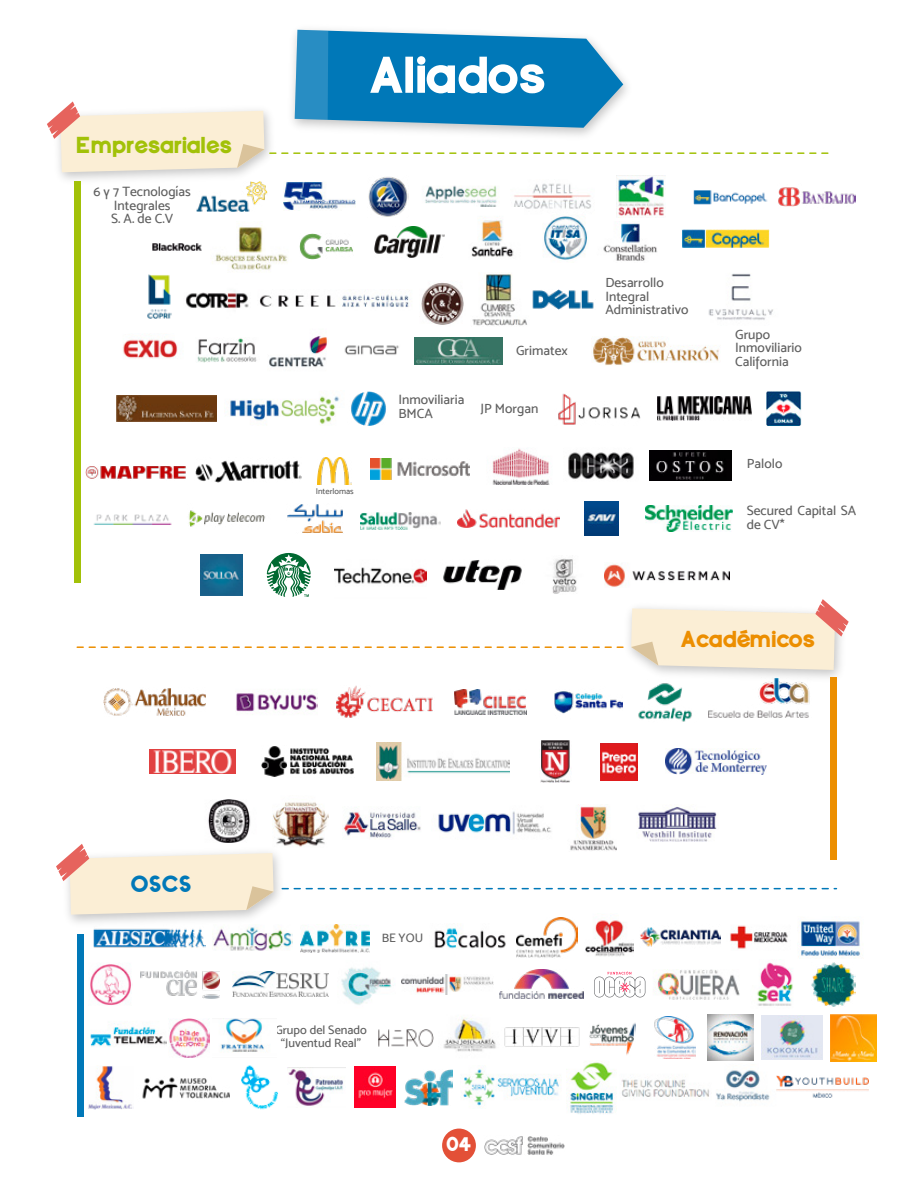
<style>
.page{position:relative;width:918px;height:1188px;background:#fff}
.page>*{position:absolute;margin:0;border:0;box-sizing:border-box;transform-origin:0 0}
.t1{font:50.4px "Bonkers";color:#fff}
.t2{font:22.5px "Bonkers";color:#a2c108}
.t3{font:22.5px "Bonkers";color:#ec8e00}
.t4{font:22.5px "Bonkers";color:#0078b8}
.t5{font:19.5px "Bonkers";color:#fff}
.t6{font:13.5px/13.5px "Mosk Medium 500";color:#606060}
.t7{font:12.3px/12.3px "Mosk Medium 500";color:#606060;text-align:center}
.t8{font:8.4px "Mosk Medium 500";color:#606060}
</style>
<div class="page">
<img style="left:716px;top:1070px;width:70px;height:32px">
<img style="left:775px;top:1076px;width:94px;height:23px">
<img style="left:623px;top:614px;width:217px;height:73px">
<svg style="left:631px;top:599px;width:218px;height:71px"></svg>
<img style="left:334px;top:567px;width:92px;height:17px">
<img style="left:60px;top:111px;width:211px;height:78px">
<svg style="left:47px;top:101px;width:217px;height:71px"></svg>
<img style="left:292px;top:29px;width:335px;height:107px">
<svg style="left:295px;top:30px;width:328px;height:98px;background:#278bc1"></svg>
<img style="left:196px;top:181px;width:71px;height:30px">
<img style="left:284px;top:182px;width:71px;height:28px">
<img style="left:368px;top:177px;width:41px;height:40px">
<img style="left:425px;top:185px;width:72px;height:22px">
<img style="left:514px;top:183px;width:77px;height:26px">
<img style="left:617px;top:175px;width:48px;height:42px">
<img style="left:694px;top:190px;width:73px;height:15px">
<img style="left:778px;top:187px;width:78px;height:20px">
<img style="left:147px;top:274px;width:25px;height:45px">
<img style="left:185px;top:272px;width:64px;height:37px">
<img style="left:259px;top:294px;width:151px;height:13px">
<img style="left:421px;top:282px;width:43px;height:43px">
<img style="left:472px;top:272px;width:55px;height:54px">
<img style="left:532px;top:290px;width:62px;height:19px">
<img style="left:708px;top:273px;width:65px;height:47px">
<img style="left:123px;top:338px;width:55px;height:21px">
<img style="left:197px;top:338px;width:60px;height:25px">
<img style="left:269px;top:335px;width:58px;height:32px">
<img style="left:344px;top:345px;width:55px;height:10px">
<img style="left:414px;top:337px;width:88px;height:28px">
<img style="left:592px;top:337px;width:127px;height:28px">
<img style="left:195px;top:460px;width:106px;height:23px">
<img style="left:371px;top:458px;width:99px;height:22px">
<img style="left:492px;top:448px;width:58px;height:37px">
<img style="left:568px;top:452px;width:66px;height:27px">
<img style="left:649px;top:451px;width:83px;height:29px">
<img style="left:93px;top:514px;width:79px;height:11px">
<img style="left:189px;top:510px;width:76px;height:17px">
<img style="left:287px;top:504px;width:56px;height:29px">
<img style="left:360px;top:512px;width:80px;height:17px">
<img style="left:457px;top:509px;width:103px;height:18px">
<img style="left:584px;top:502px;width:35px;height:34px">
<img style="left:646px;top:506px;width:87px;height:26px">
<img style="left:104px;top:688px;width:101px;height:28px">
<img style="left:236px;top:693px;width:82px;height:19px">
<img style="left:336px;top:686px;width:97px;height:32px">
<img style="left:455px;top:690px;width:71px;height:24px">
<img style="left:554px;top:691px;width:67px;height:23px">
<img style="left:621px;top:680px;width:87px;height:42px">
<img style="left:708px;top:678px;width:104px;height:39px">
<img style="left:149px;top:750px;width:86px;height:24px">
<img style="left:261px;top:746px;width:93px;height:31px">
<img style="left:376px;top:743px;width:133px;height:38px">
<img style="left:540px;top:741px;width:30px;height:42px">
<img style="left:600px;top:743px;width:37px;height:37px">
<img style="left:666px;top:748px;width:100px;height:27px">
<img style="left:208px;top:800px;width:43px;height:42px">
<img style="left:273px;top:802px;width:55px;height:45px">
<img style="left:343px;top:807px;width:78px;height:31px">
<img style="left:438px;top:811px;width:114px;height:24px">
<img style="left:570px;top:804px;width:47px;height:47px">
<img style="left:638px;top:807px;width:79px;height:35px">
<img style="left:93px;top:931px;width:113px;height:17px">
<img style="left:213px;top:931px;width:80px;height:47px">
<img style="left:301px;top:924px;width:69px;height:28px">
<img style="left:434px;top:923px;width:72px;height:26px">
<img style="left:516px;top:918px;width:61px;height:40px">
<img style="left:585px;top:915px;width:49px;height:42px">
<img style="left:640px;top:927px;width:80px;height:43px">
<img style="left:730px;top:925px;width:58px;height:25px">
<img style="left:798px;top:921px;width:64px;height:38px">
<img style="left:90px;top:964px;width:41px;height:41px">
<img style="left:141px;top:971px;width:78px;height:27px">
<img style="left:232px;top:972px;width:96px;height:25px">
<img style="left:341px;top:967px;width:51px;height:38px">
<img style="left:500px;top:970px;width:84px;height:29px">
<img style="left:645px;top:970px;width:95px;height:29px">
<img style="left:756px;top:962px;width:37px;height:44px">
<img style="left:811px;top:962px;width:45px;height:45px">
<img style="left:90px;top:1023px;width:76px;height:24px">
<img style="left:117px;top:396px;width:100px;height:25px">
<img style="left:230px;top:396px;width:107px;height:30px">
<img style="left:337px;top:391px;width:49px;height:35px">
<img style="left:558px;top:393px;width:83px;height:32px">
<img style="left:657px;top:396px;width:95px;height:25px">
<img style="left:766px;top:391px;width:35px;height:35px">
<img style="left:200px;top:554px;width:42px;height:42px">
<img style="left:443px;top:560px;width:79px;height:30px">
<img style="left:552px;top:558px;width:25px;height:36px">
<img style="left:604px;top:564px;width:125px;height:23px">
<svg style="left:267px;top:553px;width:44px;height:44px"></svg>
<img style="left:152px;top:243px;width:50px;height:8px">
<img style="left:299px;top:234px;width:54px;height:26px">
<img style="left:374px;top:226px;width:70px;height:32px">
<img style="left:471px;top:208px;width:53px;height:49px">
<img style="left:543px;top:216px;width:44px;height:44px">
<img style="left:603px;top:223px;width:54px;height:38px">
<img style="left:682px;top:230px;width:88px;height:18px">
<img style="left:215px;top:227px;width:73px;height:44px">
<div style="left:74px;top:181px;width:6px;height:402px;background:#a2c108"></div>
<div style="left:830px;top:678px;width:6px;height:182px;background:#ec8e00"></div>
<div style="left:77px;top:934px;width:6px;height:183px;background:#0078b8"></div>
<svg style="left:270px;top:152px;width:559px;height:2px"></svg>
<svg style="left:77px;top:646px;width:546px;height:2px"></svg>
<svg style="left:293px;top:888px;width:543px;height:1px"></svg>
<img style="left:69px;top:843px;width:220px;height:88px">
<svg style="left:56px;top:844px;width:218px;height:71px"></svg>
<img style="left:86px;top:466px;width:100px;height:13px">
<svg style="left:594px;top:971px;width:51px;height:27px"></svg>
<img style="left:318px;top:457px;width:34px;height:27px">
<img style="left:401px;top:974px;width:93px;height:20px">
<img style="left:169px;top:1018px;width:41px;height:39px">
<img style="left:378px;top:1029px;width:56px;height:18px">
<img style="left:443px;top:1017px;width:53px;height:53px">
<img style="left:504px;top:1028px;width:76px;height:19px">
<img style="left:589px;top:1023px;width:47px;height:32px">
<img style="left:654px;top:1017px;width:41px;height:42px">
<img style="left:761px;top:1016px;width:61px;height:44px">
<img style="left:830px;top:1014px;width:47px;height:47px">
<img style="left:88px;top:1066px;width:45px;height:43px">
<img style="left:142px;top:1077px;width:88px;height:22px">
<img style="left:241px;top:1065px;width:37px;height:45px">
<img style="left:287px;top:1067px;width:58px;height:39px">
<img style="left:355px;top:1067px;width:41px;height:41px">
<img style="left:708px;top:1015px;width:46px;height:46px">
<img style="left:404px;top:1069px;width:48px;height:36px">
<img style="left:460px;top:1066px;width:99px;height:42px">
<img style="left:570px;top:1062px;width:47px;height:52px">
<img style="left:621px;top:1079px;width:88px;height:18px">
<img style="left:220px;top:1019px;width:44px;height:33px">
<div style="left:442px;top:1129px;width:34px;height:33px;background:#e35037;border-radius:50%"></div>
<img style="left:484px;top:1136px;width:81px;height:19px">
<h2 class="t2" style="left:77px;top:131px;width:157px">Empresariales</h2>
<p class="t6" style="left:94px;top:185px;width:99px;text-align:center">6 y 7 Tecnologías<br>Integrales<br>S. A. de C.V</p>
<h1 class="t1" style="left:372px;top:44px;width:178px">Aliados</h1>
<p class="t8" style="left:316px;top:487px;width:40px">Interlomas</p>
<p class="t6" style="left:516px;top:344px;width:53px">Grimatex</p>
<p class="t6" style="left:398px;top:393px;width:67px">Inmoviliaria<br>BMCA</p>
<p class="t6" style="left:480px;top:401px;width:59px">JP Morgan</p>
<p class="t6" style="left:605px;top:276px;width:85px">Desarrollo<br>Integral<br>Administrativo</p>
<p class="t6" style="left:735px;top:327px;width:68px">Grupo<br>Inmoviliario<br>California</p>
<p class="t6" style="left:747px;top:457px;width:37px">Palolo</p>
<p class="t6" style="left:747px;top:504px;width:111px">Secured Capital SA de CV*</p>
<h2 class="t3" style="left:682px;top:625px;width:135px">Académicos</h2>
<h2 class="t4" style="left:132px;top:871px;width:62px">OSCS</h2>
<p class="t7" style="left:382px;top:931px;width:43px">BE YOU</p>
<p class="t7" style="left:275px;top:1024px;width:93px">Grupo del Senado “Juventud Real”</p>
<h3 class="t5" style="left:447px;top:1132px;width:27px">04</h3>
</div>
